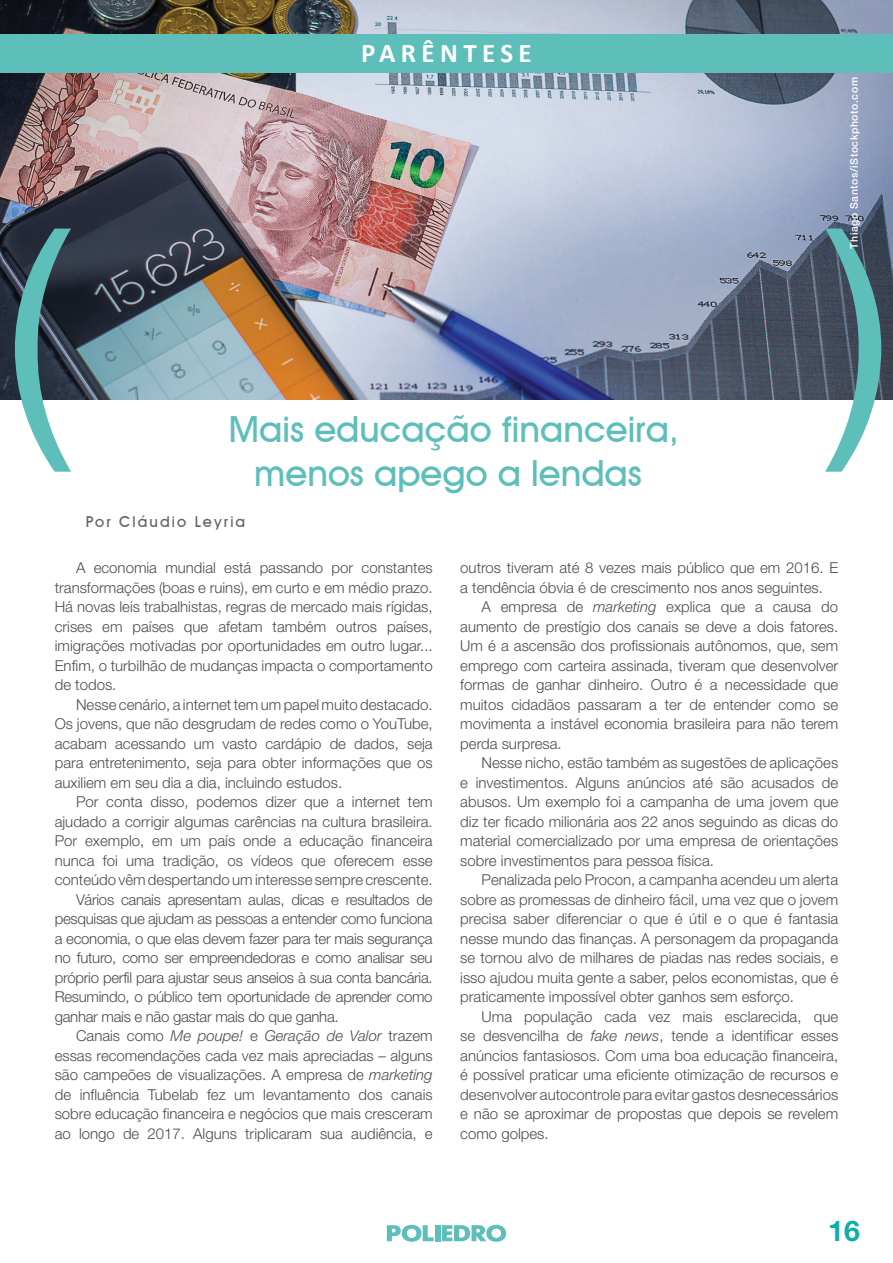
<style>
.page{position:relative;width:893px;height:1263px;background:#fff}
.page>*{position:absolute;margin:0;border:0;box-sizing:border-box;transform-origin:0 0}
.t1{font:500 36px/43.2px "Avant Garde IT Cby BT";color:#5ebeba;text-align:center}
.t2{font:700 28.5px "Helvetica Neue";color:#10aea9}
.t3{font:700 27px "Calibri";letter-spacing:.2em;color:#fff}
.t4{font:300 15px/19.5px "Helvetica Neue";color:#4b4c4d;text-align:justify}
.t5{font:300 15px "Helvetica Neue";letter-spacing:-.02em;color:#4b4c4d}
.t6{font:italic 300 15px "Helvetica Neue";color:#4b4c4d}
.t7{font:500 15px "Avant Garde IT Cby BT";letter-spacing:.14em;color:#636366}
.t8{font:500 10.5px "Helvetica Neue";letter-spacing:.05em;color:#fff}
.s1{font-style:normal}
.s2{font-style:italic}
</style>
<div class="page">
<img style="left:0;top:0;width:893px;height:400px">
<svg style="left:387px;top:1225px;width:47px;height:17px"></svg>
<div style="left:435px;top:1225px;width:5px;height:16px;background:#5ebeba"></div>
<svg style="left:442px;top:1225px;width:64px;height:17px"></svg>
<svg style="left:15px;top:229px;width:56px;height:243px"></svg>
<svg style="left:825px;top:229px;width:56px;height:243px"></svg>
<div style="left:0;top:35px;width:893px;height:38px;background:#5ebeba"></div>
<h3 class="t3" style="left:361px;top:34px;width:172px">PARÊNTESE</h3>
<p class="t8" style="left:848px;top:249px;width:173px;rotate:-90deg">Thiago Santos/iStockphoto.com</p>
<h1 class="t1" style="left:229px;top:408px;width:452px">Mais educação financeira, menos apego a lendas</h1>
<p class="t7" style="left:86px;top:512px;width:161px">Por Cláudio Leyria</p>
<p class="t4" style="left:55px;top:558px;width:379px;text-indent:21px">A economia mundial está passando por constantes transformações (boas e ruins), em curto e em médio prazo.<br>Há novas leis trabalhistas, regras de mercado mais rígidas, crises em países que afetam também outros países, imigrações motivadas por oportunidades em outro lugar...<br>Enfim, o turbilhão de mudanças impacta o comportamento de todos.</p>
<p class="t4" style="left:55px;top:694px;width:379px;text-indent:21px">Nesse cenário, a internet tem um papel muito destacado.<br>Os jovens, que não desgrudam de redes como o YouTube, acabam acessando um vasto cardápio de dados, seja para entretenimento, seja para obter informações que os auxiliem em seu dia a dia, incluindo estudos.</p>
<p class="t4" style="left:76px;top:792px;width:358px">Por conta disso, podemos dizer que a internet tem</p>
<p class="t4" style="left:55px;top:811px;width:379px">ajudado a corrigir algumas carências na cultura brasileira.</p>
<p class="t4" style="left:55px;top:831px;width:379px">Por exemplo, em um país onde a educação financeira</p>
<p class="t4" style="left:55px;top:850px;width:379px">nunca foi uma tradição, os vídeos que oferecem esse</p>
<p class="t4" style="left:55px;top:870px;width:379px">conteúdo vêm despertando um interesse sempre crescente.</p>
<p class="t5" style="left:76px;top:890px;width:358px">Vários canais apresentam aulas, dicas e resultados de</p>
<p class="t5" style="left:55px;top:910px;width:379px">pesquisas que ajudam as pessoas a entender como funciona</p>
<p class="t5" style="left:55px;top:929px;width:379px">a economia, o que elas devem fazer para ter mais segurança</p>
<p class="t5" style="left:55px;top:949px;width:379px">no futuro, como ser empreendedoras e como analisar seu</p>
<p class="t5" style="left:55px;top:968px;width:379px">próprio perfil para ajustar seus anseios à sua conta bancária.</p>
<p class="t5" style="left:55px;top:988px;width:379px">Resumindo, o público tem oportunidade de aprender como</p>
<p class="t5" style="left:55px;top:1007px;width:285px">ganhar mais e não gastar mais do que ganha.</p>
<p class="t6" style="left:76px;top:1027px;width:358px"><span class="s1">Canais como</span> Me poupe! <span class="s1">e</span> Geração de Valor <span class="s1">trazem</span></p>
<p class="t4" style="left:55px;top:1045px;width:379px">essas recomendações cada vez mais apreciadas – alguns</p>
<p class="t4" style="left:55px;top:1065px;width:379px">são campeões de visualizações. A empresa de <span class="s2">marketing</span></p>
<p class="t4" style="left:55px;top:1084px;width:379px">de influência Tubelab fez um levantamento dos canais</p>
<p class="t4" style="left:55px;top:1104px;width:379px">sobre educação financeira e negócios que mais cresceram</p>
<p class="t4" style="left:55px;top:1123px;width:379px">ao longo de 2017. Alguns triplicaram sua audiência, e</p>
<p class="t4" style="left:460px;top:558px;width:379px">outros tiveram até 8 vezes mais público que em 2016. E a tendência óbvia é de crescimento nos anos seguintes.</p>
<p class="t4" style="left:460px;top:597px;width:379px;text-indent:21px">A empresa de <span class="s2">marketing</span> explica que a causa do aumento de prestígio dos canais se deve a dois fatores.<br>Um é a ascensão dos profissionais autônomos, que, sem emprego com carteira assinada, tiveram que desenvolver formas de ganhar dinheiro. Outro é a necessidade que muitos cidadãos passaram a ter de entender como se movimenta a instável economia brasileira para não terem perda surpresa.</p>
<p class="t4" style="left:460px;top:753px;width:379px;text-indent:21px">Nesse nicho, estão também as sugestões de aplicações e investimentos. Alguns anúncios até são acusados de abusos. Um exemplo foi a campanha de uma jovem que diz ter ficado milionária aos 22 anos seguindo as dicas do material comercializado por uma empresa de orientações sobre investimentos para pessoa física.</p>
<p class="t4" style="left:460px;top:870px;width:379px;text-indent:21px">Penalizada pelo Procon, a campanha acendeu um alerta sobre as promessas de dinheiro fácil, uma vez que o jovem precisa saber diferenciar o que é útil e o que é fantasia nesse mundo das finanças. A personagem da propaganda se tornou alvo de milhares de piadas nas redes sociais, e isso ajudou muita gente a saber, pelos economistas, que é praticamente impossível obter ganhos sem esforço.</p>
<p class="t4" style="left:460px;top:1006px;width:379px;text-indent:21px">Uma população cada vez mais esclarecida, que se desvencilha de <span class="s2">fake news</span>, tende a identificar esses anúncios fantasiosos. Com uma boa educação financeira, é possível praticar uma eficiente otimização de recursos e desenvolver autocontrole para evitar gastos desnecessários e não se aproximar de propostas que depois se revelem como golpes.</p>
<h2 class="t2" style="left:828px;top:1213px;width:33px">16</h2>
</div>
